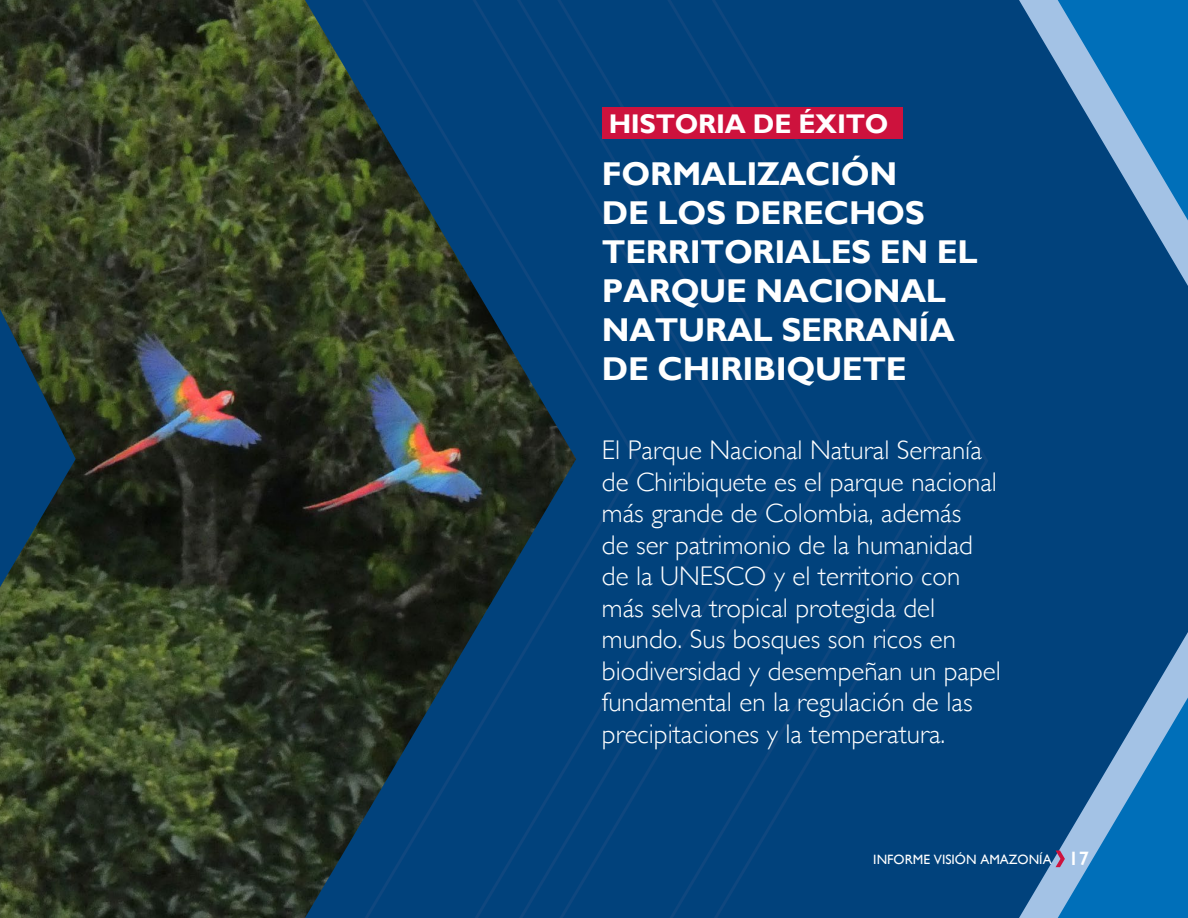
<style>
.page{position:relative;width:1188px;height:918px;background:#fff}
.page>*{position:absolute;margin:0;border:0;box-sizing:border-box;transform-origin:0 0}
.t1{font:700 33px/39px "Gill Sans";letter-spacing:-.01em;color:#fff}
.t2{font:300 27px/31.5px "Gill Sans";color:#fff}
.t3{font:700 27px "Gill Sans";letter-spacing:-.01em;color:#fff}
.t4{font:13.5px "Gill Sans";color:#fff}
.s1{font-weight:600;font-size:19.5px}
</style>
<div class="page">
<svg style="left:990px;top:0;width:198px;height:918px;fill:#01427c"></svg>
<div style="left:576px;top:0;width:414px;height:918px;background:#01427c"></div>
<img style="left:0;top:0;width:576px;height:918px">
<svg style="left:1056px;top:850px;width:9px;height:17px"></svg>
<div style="left:602px;top:108px;width:300px;height:31px;background:#cd123d"></div>
<p class="t3" style="left:609px;top:108px;width:281px">HISTORIA DE ÉXITO</p>
<h2 class="t1" style="left:602px;top:156px;width:377px">FORMALIZACIÓN<br>DE LOS DERECHOS<br>TERRITORIALES EN EL<br>PARQUE NACIONAL<br>NATURAL SERRANÍA<br>DE CHIRIBIQUETE</h2>
<p class="t2" style="left:602px;top:433px;width:401px">El Parque Nacional Natural Serranía de Chiribiquete es el parque nacional más grande de Colombia, además<br>de ser patrimonio de la humanidad de la UNESCO y el territorio con más selva tropical protegida del mundo. Sus bosques son ricos en biodiversidad y desempeñan un papel fundamental en la regulación de las precipitaciones y la temperatura.</p>
<p class="t4" style="left:873px;top:851px;width:217px">INFORME VISIÓN AMAZONÍA <span class="s1">17</span></p>
</div>
